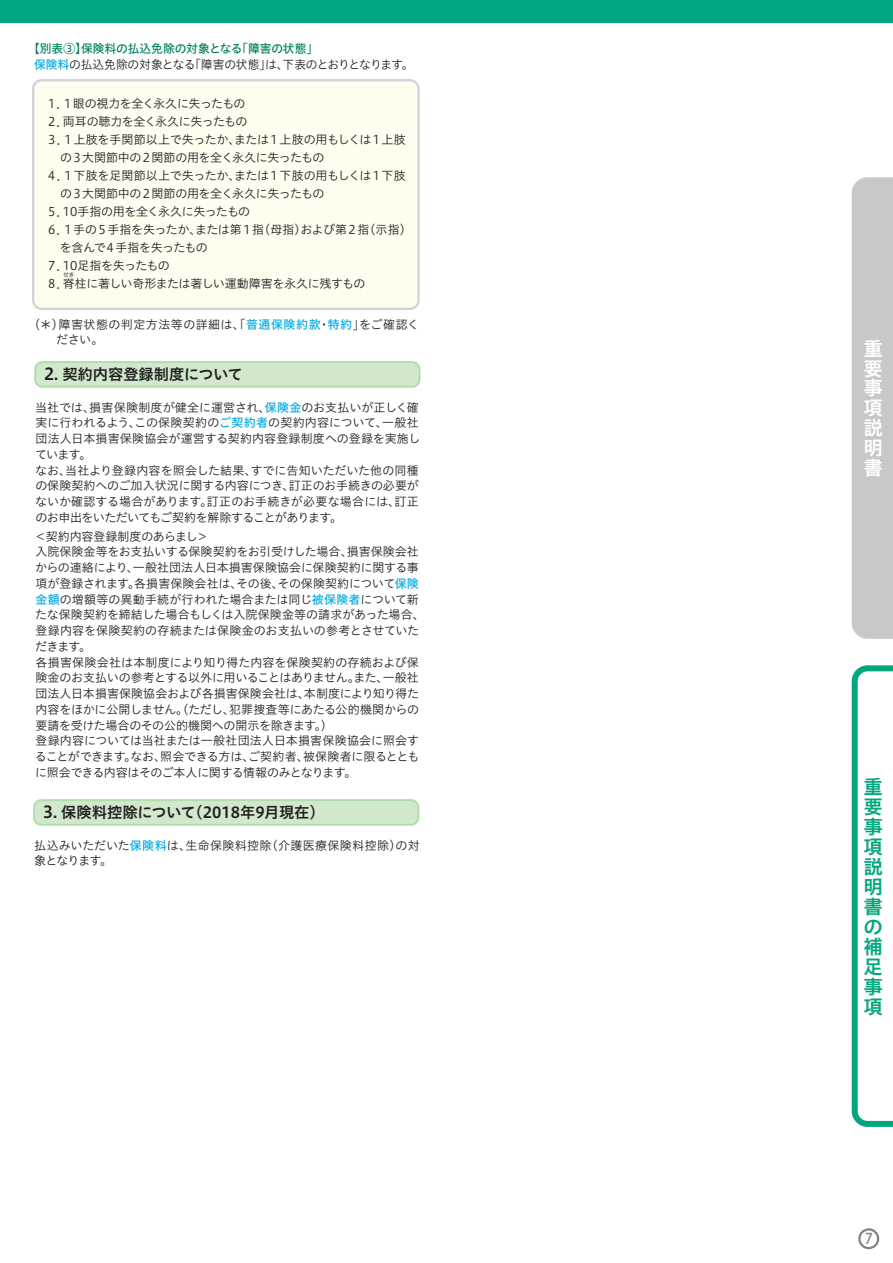
<style>
.page{position:relative;width:893px;height:1263px;background:#fff}
.page>*{position:absolute;margin:0;border:0;box-sizing:border-box;transform-origin:0 0}
.t1{font:19.5px/20px "Hiragino UD Sans Std W6 90 pv RKSJ V";color:#00a77e;text-align:justify}
.t2{font:19.5px/20px "Hiragino UD Sans Std W6 90 pv RKSJ V";color:#fff;text-align:justify}
.t3{font:15.3px "Hiragino UD Sans Std W6 90 pv RKSJ V";color:#231f20}
.t4{font:14.85px "Hiragino UD Sans Std W5 90 pv RKSJ H";color:#808285;scale:.9 1}
.t5{font:12px/15.8px "Hiragino UD Sans Std W3 90 pv RKSJ H";letter-spacing:-.015em;color:#231f20}
.t6{font:12px "Hiragino UD Sans Std W3 90 pv RKSJ H";letter-spacing:-.035em;color:#231f20}
.t7{font:12px/15.8px "Hiragino UD Sans Std W3 90 pv RKSJ H";letter-spacing:.03em;color:#231f20}
.t8{font:12px/15.8px "Hiragino UD Sans Std W3 90 pv RKSJ H";letter-spacing:.04em;color:#231f20}
.t9{font:12px "Hiragino UD Sans Std W3 90 pv RKSJ H";letter-spacing:-.045em;color:#231f20}
.t10{font:12px "Hiragino UD Sans Std W5 90 pv RKSJ H";color:#008060}
.t11{font:12px "Hiragino UD Sans Std W3 90 pv RKSJ H";letter-spacing:-.05em;color:#231f20}
.t12{font:12px "Hiragino UD Sans Std W3 90 pv RKSJ H";letter-spacing:-.04em;color:#231f20}
.t13{font:12px "Hiragino UD Sans Std W3 90 pv RKSJ H";letter-spacing:-.055em;color:#231f20}
.t14{font:6px "Hiragino UD Sans Std W3 90 pv RKSJ H";color:#231f20}
.s1{font-family:"Hiragino UD Sans Std W5 90 pv RKSJ H";color:#00abe5}
.s2{font-size:16.5px}
</style>
<div class="page">
<div style="left:852px;top:177px;width:41px;height:462px;background:#c7c8ca"></div>
<svg style="left:852px;top:665px;width:41px;height:462px"></svg>
<div style="left:858px;top:1228px;width:21px;height:21px;border:2px solid #808285;border-radius:50%"></div>
<div style="left:35px;top:362px;width:384px;height:25px;background:#d1e8cc;border-radius:7px"></div>
<div style="left:34px;top:361px;width:386px;height:27px;border:2px solid #b4dbae;border-radius:7px"></div>
<div style="left:34px;top:800px;width:384px;height:25px;background:#d1e8cc;border-radius:7px"></div>
<div style="left:33px;top:799px;width:386px;height:27px;border:2px solid #b4dbae;border-radius:7px"></div>
<div style="left:33px;top:80px;width:386px;height:229px;background:#fffdee;border-radius:9px"></div>
<div style="left:32px;top:79px;width:388px;height:231px;border:2px solid #d1d2d4;border-radius:9px"></div>
<div style="left:0;top:0;width:893px;height:22px;background:#00a77e"></div>
<p class="t10" style="left:28px;top:44px;width:292px">【別表③】保険料の払込免除の対象となる「障害の状態」</p>
<p class="t5" style="left:34px;top:58px;width:381px"><span class="s1">保険料</span>の払込免除の対象となる「障害の状態」は、下表のとおりとなります。</p>
<p class="t11" style="left:46px;top:99px;width:201px">１．１眼の視力を全く永久に失ったもの</p>
<p class="t12" style="left:46px;top:117px;width:203px">２．両耳の聴力を全く永久に失ったもの</p>
<p class="t5" style="left:46px;top:133px;width:361px">３．１上肢を手関節以上で失ったか、または１上肢の用もしくは１上肢</p>
<p class="t6" style="left:60px;top:153px;width:266px">の３大関節中の２関節の用を全く永久に失ったもの</p>
<p class="t5" style="left:46px;top:169px;width:361px">４．１下肢を足関節以上で失ったか、または１下肢の用もしくは１下肢</p>
<p class="t6" style="left:60px;top:189px;width:266px">の３大関節中の２関節の用を全く永久に失ったもの</p>
<p class="t6" style="left:46px;top:207px;width:206px">５．10手指の用を全く永久に失ったもの</p>
<p class="t9" style="left:46px;top:225px;width:367px">６．１手の５手指を失ったか、または第１指（母指）および第２指（示指）</p>
<p class="t13" style="left:60px;top:243px;width:149px">を含んで４手指を失ったもの</p>
<p class="t5" style="left:46px;top:259px;width:125px">７．10足指を失ったもの</p>
<p class="t5" style="left:46px;top:277px;width:321px">８．脊柱に著しい奇形または著しい運動障害を永久に残すもの</p>
<p class="t14" style="left:63px;top:272px;width:13px">せき</p>
<p class="t8" style="left:56px;top:318px;width:364px;text-indent:-28px">（＊）障害状態の判定方法等の詳細は、「<span class="s1">普通保険約款</span>・<span class="s1">特約</span>」をご確認ください。</p>
<p class="t3" style="left:44px;top:369px;width:200px"><span class="s2">2</span>. 契約内容登録制度について</p>
<p class="t5" style="left:35px;top:401px;width:387px">当社では、損害保険制度が健全に運営され、<span class="s1">保険金</span>のお支払いが正しく確実に行われるよう、この保険契約の<span class="s1">ご契約者</span>の契約内容について、一般社団法人日本損害保険協会が運営する契約内容登録制度への登録を実施しています。<br>なお、当社より登録内容を照会した結果、すでに告知いただいた他の同種の保険契約へのご加入状況に関する内容につき、訂正のお手続きの必要がないか確認する場合があります。訂正のお手続きが必要な場合には、訂正のお申出をいただいてもご契約を解除することがあります。</p>
<p class="t5" style="left:35px;top:530px;width:392px">＜契約内容登録制度のあらまし＞<br>入院保険金等をお支払いする保険契約をお引受けした場合、損害保険会社からの連絡により、一般社団法人日本損害保険協会に保険契約に関する事項が登録されます。各損害保険会社は、その後、その保険契約について<span class="s1">保険金額</span>の増額等の異動手続が行われた場合または同じ<span class="s1">被保険者</span>について新たな保険契約を締結した場合もしくは入院保険金等の請求があった場合、登録内容を保険契約の存続または保険金のお支払いの参考とさせていただきます。<br>各損害保険会社は本制度により知り得た内容を保険契約の存続および保険金のお支払いの参考とする以外に用いることはありません。また、一般社団法人日本損害保険協会および各損害保険会社は、本制度により知り得た内容をほかに公開しません。（ただし、犯罪捜査等にあたる公的機関からの要請を受けた場合のその公的機関への開示を除きます。）<br>登録内容については当社または一般社団法人日本損害保険協会に照会することができます。なお、照会できる方は、ご契約者、被保険者に限るとともに照会できる内容はそのご本人に関する情報のみとなります。</p>
<p class="t3" style="left:43px;top:807px;width:283px"><span class="s2">3</span>. 保険料控除について（2018年9月現在）</p>
<p class="t7" style="left:34px;top:839px;width:387px">払込みいただいた<span class="s1">保険料</span>は、生命保険料控除（介護医療保険料控除）の対象となります。</p>
<h1 class="t2" style="left:863px;top:341px;width:20px">重要事項説明書</h1>
<h1 class="t1" style="left:863px;top:779px;width:20px">重要事項説明書の補足事項</h1>
<p class="t4" style="left:865px;top:1233px;width:11px">7</p>
</div>
